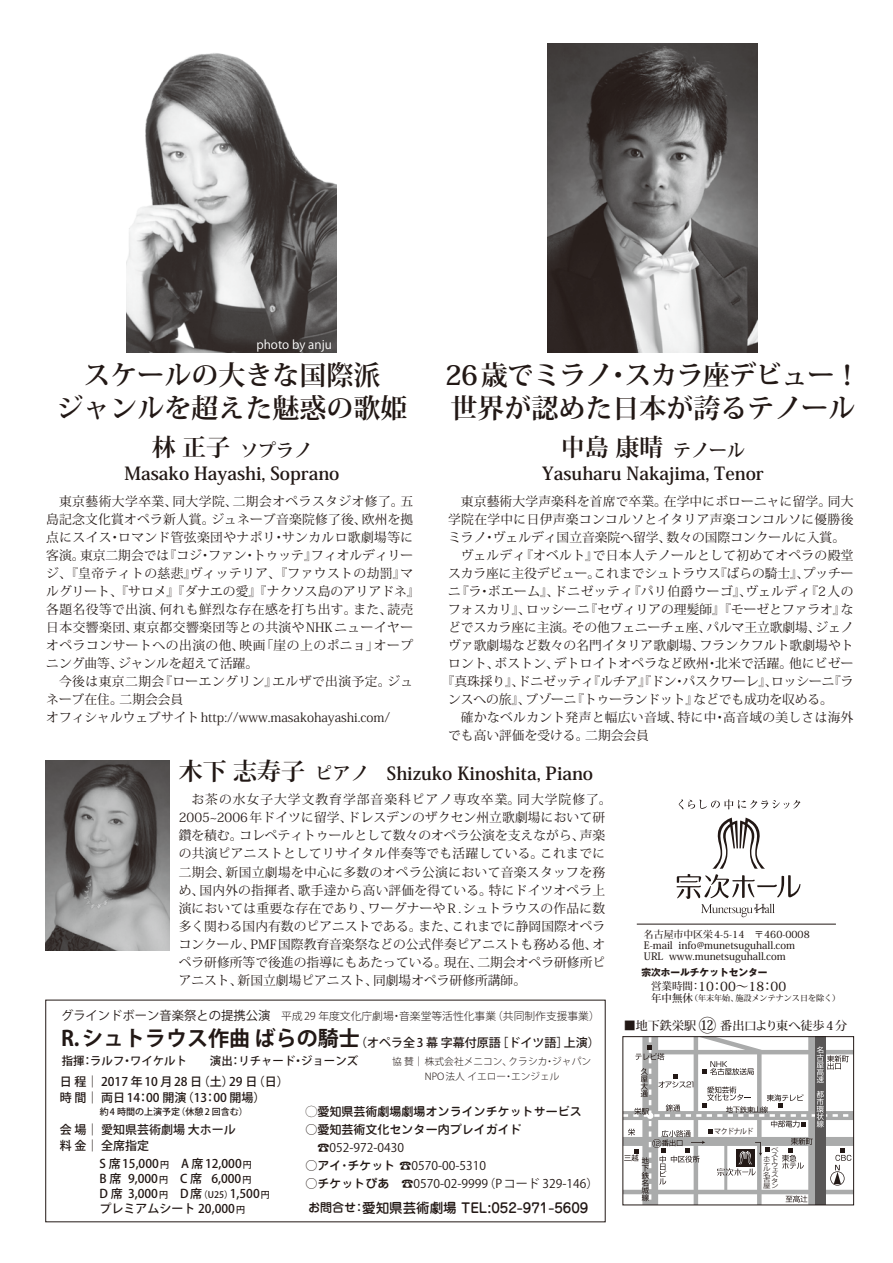
<style>
.page{position:relative;width:893px;height:1263px;background:#fff}
.page>*{position:absolute;margin:0;border:0;box-sizing:border-box;transform-origin:0 0}
.t1{font:700 27px/33px "Koz Min Pro";color:#221815;text-align:center}
.t2{font:700 24px "Koz Min Pro";color:#221815}
.t3{font:700 18px/22.5px "Koz Min Pro";color:#221815;text-align:center}
.t4{font:500 13.5px "Jun 34 Pro";color:#221815}
.t5{font:12.75px/18px "Koz Min Pro";letter-spacing:.01em;color:#221815}
.t6{font:12.75px/18px "Koz Min Pro";letter-spacing:.03em;color:#221815}
.t7{font:12.75px "Koz Min Pro";letter-spacing:.035em;color:#221815}
.t8{font:500 12.6px "Koz Min Pro";color:#221815}
.t9{font:500 12.15px "Koz Min Pro";color:#221815}
.t10{font:500 12px/15px "Koz Go Pro";color:#221815}
.t11{font:12px "Koz Go Pro";color:#221815}
.t12{font:500 12px "Jun 34 Pro";color:#221815}
.t13{font:12px "Koz Go Pro";color:#fff}
.t14{font:500 11.4px "Koz Go Pro";color:#221815}
.t15{font:300 10.8px "Koz Go Pro";color:#221815}
.t16{font:500 10.2px/10.9px "Koz Min Pro";color:#221815}
.t17{font:500 9.9px "Koz Min Pro";color:#221815}
.t18{font:300 9.75px/14.5px "Koz Go Pro";color:#221815;text-align:center}
.t19{font:700 9.75px "Gothic MB101 Pro";color:#221815}
.t20{font:500 9px "Koz Go Pro";color:#221815}
.t21{font:500 8.1px "Koz Min Pro";color:#221815}
.t22{font:7.5px "Koz Go Pro";letter-spacing:-.1em;color:#221815;scale:.95 1}
.t23{font:6px/5.1px "Koz Go Pro";color:#221815;text-align:right;scale:1.25 1}
.s1{font-size:24px}
.s2{font-size:18px}
.s3{font-weight:400;font-size:12.3px}
.s4{font-weight:700;font-size:21px}
.s5{font-family:"Koz Go Pro";font-weight:400}
.s6{font-family:"Jun 34 Pro";font-weight:500}
.s7{font-size:9px}
.s8{font-size:12px}
.s9{font-size:10.5px}
</style>
<div class="page">
<img style="left:127px;top:53px;width:210px;height:299px">
<img style="left:548px;top:44px;width:210px;height:308px">
<img style="left:46px;top:761px;width:123px;height:189px">
<svg style="left:624px;top:1038px;width:228px;height:165px"></svg>
<svg style="left:679px;top:799px;width:121px;height:10px"></svg>
<svg style="left:677px;top:817px;width:124px;height:100px"></svg>
<div style="left:622px;top:1036px;width:232px;height:169px;border:1px solid #221815"></div>
<hr style="left:637px;top:924px;width:199px;height:1px;background:#221815">
<p class="t13" style="left:256px;top:337px;width:77px">photo by anju</p>
<h1 class="t1" style="left:56px;top:358px;width:352px">スケールの大きな国際派<br>ジャンルを超えた魅惑の歌姫</h1>
<h1 class="t1" style="left:445px;top:358px;width:417px;text-align:left">26歳でミラノ・スカラ座デビュー！世界が認めた日本が誇るテノール</h1>
<h3 class="t3" style="left:124px;top:438px;width:217px"><span class="s1">林 正子</span> ソプラノ<br>Masako Hayashi, Soprano</h3>
<p class="t6" style="left:46px;top:491px;width:375px">　東京藝術大学卒業、同大学院、二期会オペラスタジオ修了。五島記念文化賞オペラ新人賞。ジュネーブ音楽院修了後、欧州を拠点にスイス・ロマンド管弦楽団やナポリ・サンカルロ歌劇場等に客演。東京二期会では『コジ・ファン・トゥッテ』フィオルディリージ、『皇帝ティトの慈悲』ヴィッテリア、『ファウストの劫罰』マルグリート、『サロメ』『ダナエの愛』『ナクソス島のアリアドネ』各題名役等で出演、何れも鮮烈な存在感を打ち出す。また、読売日本交響楽団、東京都交響楽団等との共演やNHKニューイヤーオペラコンサートへの出演の他、映画「崖の上のポニョ」オープニング曲等、ジャンルを超えて活躍。<br>　今後は東京二期会『ローエングリン』エルザで出演予定。ジュネーブ在住。二期会会員<br>オフィシャルウェブサイト http://www.masakohayashi.com/</p>
<h2 class="t2" style="left:561px;top:430px;width:186px">中島 康晴 <span class="s2">テノール</span></h2>
<h3 class="t3" style="left:542px;top:461px;width:223px">Yasuharu Nakajima, Tenor</h3>
<p class="t5" style="left:448px;top:491px;width:407px">　東京藝術大学声楽科を首席で卒業。在学中にボローニャに留学。同大</p>
<p class="t5" style="left:448px;top:509px;width:407px">学院在学中に日伊声楽コンコルソとイタリア声楽コンコルソに優勝後</p>
<p class="t5" style="left:448px;top:527px;width:398px">ミラノ・ヴェルディ国立音楽院へ留学、数々の国際コンクールに入賞。</p>
<p class="t5" style="left:448px;top:545px;width:407px">　ヴェルディ『オベルト』で日本人テノールとして初めてオペラの殿堂</p>
<p class="t5" style="left:448px;top:563px;width:407px">スカラ座に主役デビュー。これまでシュトラウス『ばらの騎士』、プッチー</p>
<p class="t7" style="left:448px;top:582px;width:407px">ニ『ラ・ボエーム』、ドニゼッティ『パリ伯爵ウーゴ』、ヴェルディ『2人の</p>
<p class="t5" style="left:448px;top:599px;width:407px">フォスカリ』、ロッシーニ『セヴィリアの理髪師』『モーゼとファラオ』な</p>
<p class="t5" style="left:448px;top:617px;width:407px">どでスカラ座に主演。その他フェニーチェ座、パルマ王立歌劇場、ジェノ</p>
<p class="t5" style="left:448px;top:635px;width:407px">ヴァ歌劇場など数々の名門イタリア歌劇場、フランクフルト歌劇場やト</p>
<p class="t5" style="left:448px;top:653px;width:407px">ロント、ボストン、デトロイトオペラなど欧州・北米で活躍。他にビゼー</p>
<p class="t5" style="left:442px;top:671px;width:413px">『真珠採り』、ドニゼッティ『ルチア』『ドン・パスクワーレ』、ロッシーニ『ラ</p>
<p class="t5" style="left:448px;top:689px;width:386px">ンスへの旅』、ブゾーニ『トゥーランドット』などでも成功を収める。</p>
<p class="t5" style="left:448px;top:707px;width:407px">　確かなベルカント発声と幅広い音域、特に中・高音域の美しさは海外</p>
<p class="t5" style="left:448px;top:725px;width:202px">でも高い評価を受ける。二期会会員</p>
<h3 class="t3" style="left:179px;top:762px;width:416px"><span class="s1">木下 志寿子</span> ピアノ　Shizuko Kinoshita, Piano</h3>
<p class="t5" style="left:179px;top:790px;width:434px">　お茶の水女子大学文教育学部音楽科ピアノ専攻卒業。同大学院修了。2005~2006年ドイツに留学、ドレスデンのザクセン州立歌劇場において研鑽を積む。コレペティトゥールとして数々のオペラ公演を支えながら、声楽の共演ピアニストとしてリサイタル伴奏等でも活躍している。これまでに二期会、新国立劇場を中心に多数のオペラ公演において音楽スタッフを務め、国内外の指揮者、歌手達から高い評価を得ている。特にドイツオペラ上演においては重要な存在であり、ワーグナーやＲ.シュトラウスの作品に数多く関わる国内有数のピアニストである。また、これまでに静岡国際オペラコンクール、PMF国際教育音楽祭などの公式伴奏ピアニストも務める他、オペラ研修所等で後進の指導にもあたっている。現在、二期会オペラ研修所ピアニスト、新国立劇場ピアニスト、同劇場オペラ研修所講師。</p>
<p class="t15" style="left:61px;top:1009px;width:540px"><span class="s3">グラインドボーン音楽祭との提携公演</span>　平成 29 年度文化庁劇場・音楽堂等活性化事業（共同制作支援事業）</p>
<p class="t10" style="left:61px;top:1036px;width:540px"><span class="s4">R. シュトラウス作曲 ばらの騎士</span>（オペラ全 3 幕 字幕付原語［ドイツ語］上演）</p>
<p class="t10" style="left:60px;top:1074px;width:231px;line-height:16.5px">日 程｜ 2017 年 10 月 28 日（土）29 日（日）時 間｜ 両日 14：00 開演（13：00 開場）</p>
<p class="t20" style="left:60px;top:1105px;width:190px">　　　　 約 4 時間の上演予定（休憩 2 回含む）</p>
<p class="t10" style="left:60px;top:1122px;width:178px;line-height:16.5px">会 場｜ 愛知県芸術劇場 大ホール料金｜ 全席指定</p>
<p class="t14" style="left:62px;top:1054px;width:298px">指揮：ラルフ・ワイケルト　　演出：リチャード・ジョーンズ</p>
<p class="t18" style="left:392px;top:1054px;width:201px">協 賛｜株式会社メニコン、クラシカ・ジャパン<br>NPO 法人 イエロー・エンジェル</p>
<p class="t12" style="left:306px;top:1102px;width:277px">◯愛知県芸術劇場劇場オンラインチケットサービス</p>
<p class="t12" style="left:306px;top:1120px;width:217px"><span class="s5">○</span>愛知芸術文化センター内プレイガイド</p>
<p class="t11" style="left:306px;top:1140px;width:100px">　☎052-972-0430</p>
<p class="t11" style="left:306px;top:1158px;width:182px">○<span class="s6">アイ・チケット</span> ☎0570-00-5310</p>
<p class="t11" style="left:306px;top:1176px;width:294px">○<span class="s6">チケットぴあ　</span>☎0570-02-9999（P コード 329-146）</p>
<p class="t10" style="left:100px;top:1156px;width:172px">S 席 15,000<span class="s7">円</span>　A 席 12,000<span class="s7">円<br></span>B 席 9,000<span class="s7">円</span>　C 席 6,000<span class="s7">円<br></span>D 席 3,000<span class="s7">円</span>　D 席<span class="s7">（U25）</span>1,500<span class="s7">円</span>プレミアムシート 20,000<span class="s7">円</span></p>
<p class="t4" style="left:308px;top:1197px;width:282px"><span class="s8">お問合せ：</span>愛知県芸術劇場 TEL:052-971-5609</p>
<p class="t17" style="left:644px;top:927px;width:167px">名古屋市中区栄4-5-14　〒460-0008</p>
<p class="t16" style="left:644px;top:939px;width:153px">E-mail info@munetsuguhall.com<br>URL www.munetsuguhall.com</p>
<p class="t8" style="left:651px;top:977px;width:137px"><span class="s9">営業時間：</span>10：00～18：00</p>
<p class="t21" style="left:651px;top:992px;width:191px"><span class="s9">年中無休</span>（年末年始、施設メンテナンス日を除く）</p>
<p class="t19" style="left:641px;top:964px;width:127px">宗次ホールチケットセンター</p>
<p class="t9" style="left:624px;top:1016px;width:225px">■地下鉄栄駅 <span class="s2">⑫</span> 番出口より東へ徒歩4分</p>
<p class="t22" style="left:714px;top:1126px;width:43px">マクドナルド</p>
<p class="t23" style="left:763px;top:1147px;width:14px">ベス<br>ト<br>ウ<br>ェ<br>ス古タ屋ン</p>
<p class="t23" style="left:763px;top:1156px;width:7px;text-align:justify">ホテル名</p>
</div>
